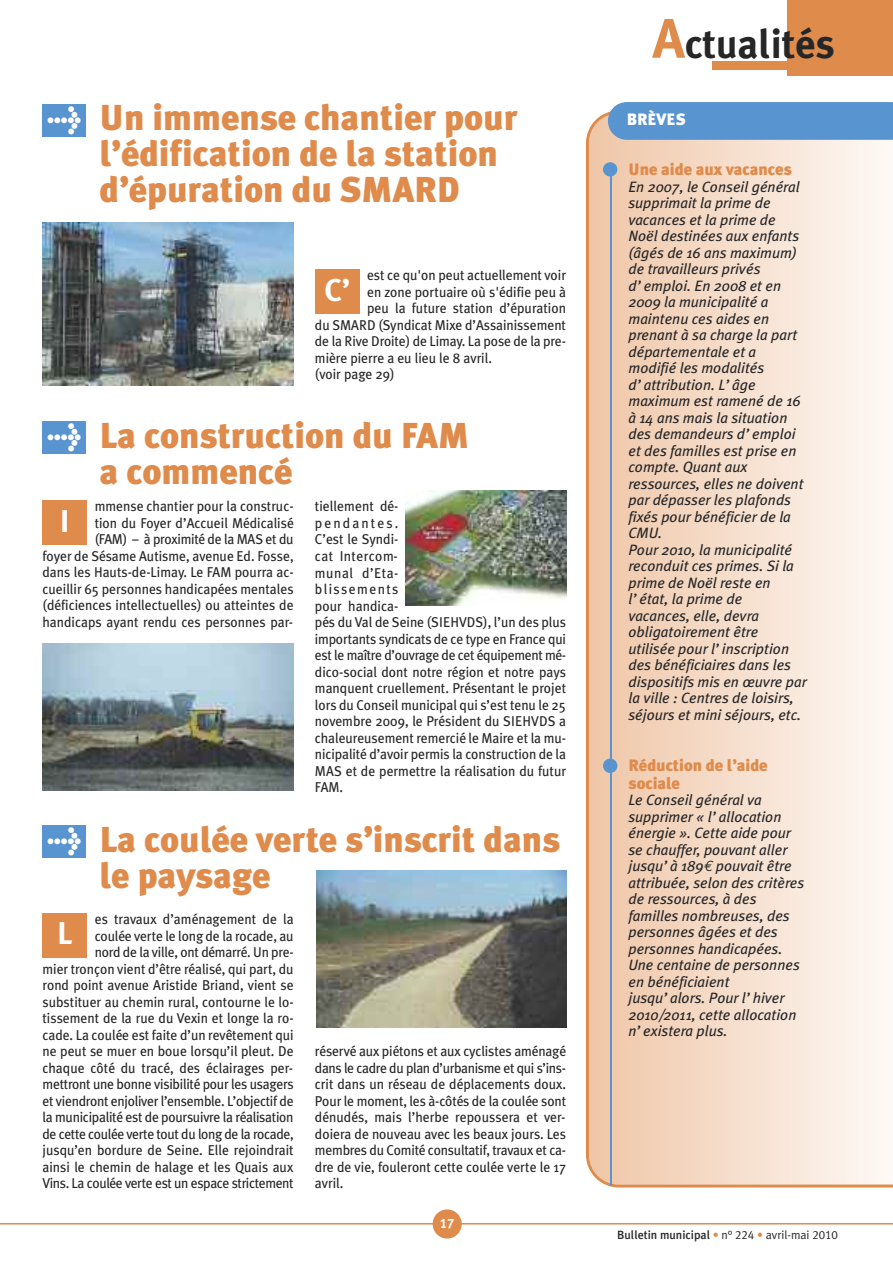
<style>
.page{position:relative;width:893px;height:1263px;background:#fff}
.page>*{position:absolute;margin:0;border:0;box-sizing:border-box;transform-origin:0 0}
.t1{font:700 40.5px "Meta Plus";color:#272627}
.t2{font:900 36px/36px "Meta Plus";color:#df8b4c}
.t3{font:700 31.5px "Meta Plus";color:#fff}
.t4{font:900 16.5px/18px "Meta Plus";color:#df8b4c}
.t5{font:900 16.5px "Meta Plus";color:#fff}
.t6{font:italic 15px/16.5px "Meta Plus";color:#272627}
.t7{font:14.25px/16.5px "Meta Plus";color:#272627;text-align:right;scale:.96 1}
.t8{font:13.5px "Meta Plus Bold Caps";color:#fff}
.t9{font:500 12px "Meta Plus";color:#272627}
.s1{font-size:27px;color:#fff}
.s2{font-size:55.5px;color:#df8b4c}
.s3{font-family:"Euro Mono"}
.s4{font-family:"Meta Plus Normal";font-weight:400;color:#df8b4c}
.s5{font-family:"Meta Plus Normal";font-weight:400}
.s6{font-family:"Meta Plus Normal Caps";font-weight:400}
</style>
<div class="page">
<hr style="left:0;top:1223px;width:893px;height:1px;background:#df8b4c">
<div style="left:433px;top:1209px;width:29px;height:29px;background:#df8b4c;border-radius:50%"></div>
<div style="left:787px;top:0;width:106px;height:76px;background:#df8b4c"></div>
<div style="left:712px;top:61px;width:181px;height:9px;background:#df8b4c"></div>
<svg style="left:586px;top:112px;width:307px;height:1075px;background:#f5decd"></svg>
<hr style="left:610px;top:163px;width:1px;height:1023px;background:#5794d0">
<div style="left:603px;top:162px;width:14px;height:14px;background:#5794d0;border-radius:50%"></div>
<div style="left:603px;top:758px;width:14px;height:15px;background:#5794d0;border-radius:50%"></div>
<div style="left:608px;top:102px;width:285px;height:38px;background:#5794d0"></div>
<div style="left:315px;top:269px;width:45px;height:45px;background:#df8b4c"></div>
<div style="left:43px;top:104px;width:43px;height:32px;background:#5794d0"></div>
<img style="left:43px;top:223px;width:251px;height:162px">
<div style="left:43px;top:500px;width:44px;height:45px;background:#df8b4c"></div>
<div style="left:43px;top:421px;width:43px;height:33px;background:#5794d0"></div>
<div style="left:43px;top:913px;width:44px;height:44px;background:#df8b4c"></div>
<div style="left:43px;top:825px;width:43px;height:33px;background:#5794d0"></div>
<img style="left:43px;top:643px;width:251px;height:147px">
<img style="left:406px;top:491px;width:161px;height:115px">
<img style="left:316px;top:870px;width:251px;height:158px">
<h2 class="t2" style="left:100px;top:100px;width:419px;text-indent:-53px"><span class="s1">&gt;</span> Un immense chantier pour l’édification de la station d’épuration du SMARD</h2>
<p class="t7" style="left:367px;top:267px;width:209px">est ce qu'on peut actuellement voir</p>
<p class="t7" style="left:367px;top:284px;width:209px">en zone portuaire où s'édifie peu à</p>
<p class="t7" style="left:367px;top:300px;width:209px">peu la future station d’épuration</p>
<p class="t7" style="left:315px;top:317px;width:263px">du SMARD (Syndicat Mixe d’Assainissement</p>
<p class="t7" style="left:315px;top:333px;width:263px">de la Rive Droite) de Limay. La pose de la pre-</p>
<p class="t7" style="left:315px;top:350px;width:186px">mière pierre a eu lieu le 8 avril.</p>
<p class="t7" style="left:315px;top:366px;width:85px">(voir page 29)</p>
<h3 class="t3" style="left:324px;top:271px;width:27px">C’</h3>
<h2 class="t2" style="left:100px;top:417px;width:371px;text-indent:-53px"><span class="s1">&gt;</span> La construction du FAM a commencé</h2>
<p class="t7" style="left:43px;top:498px;width:263px">mmense chantier pour la construc-<br>tion du Foyer d’Accueil Médicalisé<br>(FAM) – à proximité de la MAS et du<br>foyer de Sésame Autisme, avenue Ed. Fosse, dans les Hauts-de-Limay. Le FAM pourra ac&shy;cueillir 65 personnes handicapées mentales (déficiences intellectuelles) ou atteintes de handicaps ayant rendu ces personnes par-</p>
<p class="t7" style="left:315px;top:498px;width:263px;text-align:left">tiellement dé-<br>pendantes.<br>C’est le Syndi-<br>cat Intercom-<br>munal d’Eta-<br>blissements<br>pour handica-<br>pés du Val de Seine (SIEHVDS), l’un des plus importants syndicats de ce type en France qui est le maître d’ouvrage de cet équipement mé&shy;dico-social dont notre région et notre pays manquent cruellement. Présentant le projet lors du Conseil municipal qui s’est tenu le 25 novembre 2009, le Président du SIEHVDS a chaleureusement remercié le Maire et la mu&shy;nicipalité d’avoir permis la construction de la<br>MAS et de permettre la réalisation du futur<br>FAM.</p>
<h3 class="t3" style="left:60px;top:502px;width:11px">I</h3>
<h2 class="t2" style="left:100px;top:821px;width:462px;text-indent:-53px"><span class="s1">&gt;</span> La coulée verte s’inscrit dans le paysage</h2>
<p class="t7" style="left:43px;top:911px;width:263px">es travaux d’aménagement de la<br>coulée verte le long de la rocade, au<br>nord de la ville, ont démarré. Un pre-<br>mier tronçon vient d’être réalisé, qui part, du rond point avenue Aristide Briand, vient se substituer au chemin rural, contourne le lo&shy;tissement de la rue du Vexin et longe la ro&shy;cade. La coulée est faite d’un revêtement qui ne peut se muer en boue lorsqu’il pleut. De chaque côté du tracé, des éclairages per&shy;mettront une bonne visibilité pour les usagers et viendront enjoliver l’ensemble. L’objectif de la municipalité est de poursuivre la réalisation de cette coulée verte tout du long de la rocade, jusqu’en bordure de Seine. Elle rejoindrait ainsi le chemin de halage et les Quais aux Vins. La coulée verte est un espace strictement</p>
<h3 class="t3" style="left:57px;top:915px;width:17px">L</h3>
<p class="t7" style="left:315px;top:1043px;width:263px;text-align:justify">réservé aux piétons et aux cyclistes aménagé dans le cadre du plan d’urbanisme et qui s’ins&shy;crit dans un réseau de déplacements doux.<br>Pour le moment, les à-côtés de la coulée sont dénudés, mais l’herbe repoussera et ver&shy;doiera de nouveau avec les beaux jours. Les membres du Comité consultatif, travaux et ca&shy;dre de vie, fouleront cette coulée verte le 17 avril.</p>
<p class="t8" style="left:440px;top:1215px;width:16px">17</p>
<h1 class="t1" style="left:653px;top:20px;width:184px"><span class="s2">A</span>ctualités</h1>
<p class="t5" style="left:627px;top:109px;width:60px">BRÈVES</p>
<p class="t4" style="left:628px;top:160px;width:165px">Une aide aux vacances</p>
<p class="t6" style="left:628px;top:178px;width:180px">En 2007, le Conseil général supprimait la prime de vacances et la prime de<br>Noël destinées aux enfants (âgés de 16 ans maximum) de travailleurs privés d’emploi. En 2008 et en<br>2009 la municipalité a maintenu ces aides en prenant à sa charge la part départementale et a modifié les modalités d’attribution. L’âge maximum est ramené de 16 à 14 ans mais la situation des demandeurs d’emploi et des familles est prise en compte. Quant aux ressources, elles ne doivent par dépasser les plafonds fixés pour bénéficier de la<br>CMU.<br>Pour 2010, la municipalité reconduit ces primes. Si la prime de Noël reste en l’état, la prime de vacances, elle, devra obligatoirement être utilisée pour l’inscription des bénéficiaires dans les dispositifs mis en œuvre par la ville : Centres de loisirs, séjours et mini séjours, etc.</p>
<p class="t4" style="left:628px;top:756px;width:141px">Réduction de l’aide sociale</p>
<p class="t6" style="left:628px;top:792px;width:177px">Le Conseil général va supprimer « l’allocation énergie ». Cette aide pour se chauffer, pouvant aller jusqu’à 189<span class="s3">€</span> pouvait être attribuée, selon des critères de ressources, à des familles nombreuses, des personnes âgées et des personnes handicapées.<br>Une centaine de personnes en bénéficiaient jusqu’alors. Pour l’hiver<br>2010/2011, cette allocation n’existera plus.</p>
<p class="t9" style="left:617px;top:1227px;width:222px">Bulletin municipal <span class="s4">•</span> <span class="s5">n°</span> <span class="s6">224</span> <span class="s4">•</span> <span class="s5">avril-mai</span> <span class="s6">2010</span></p>
</div>
